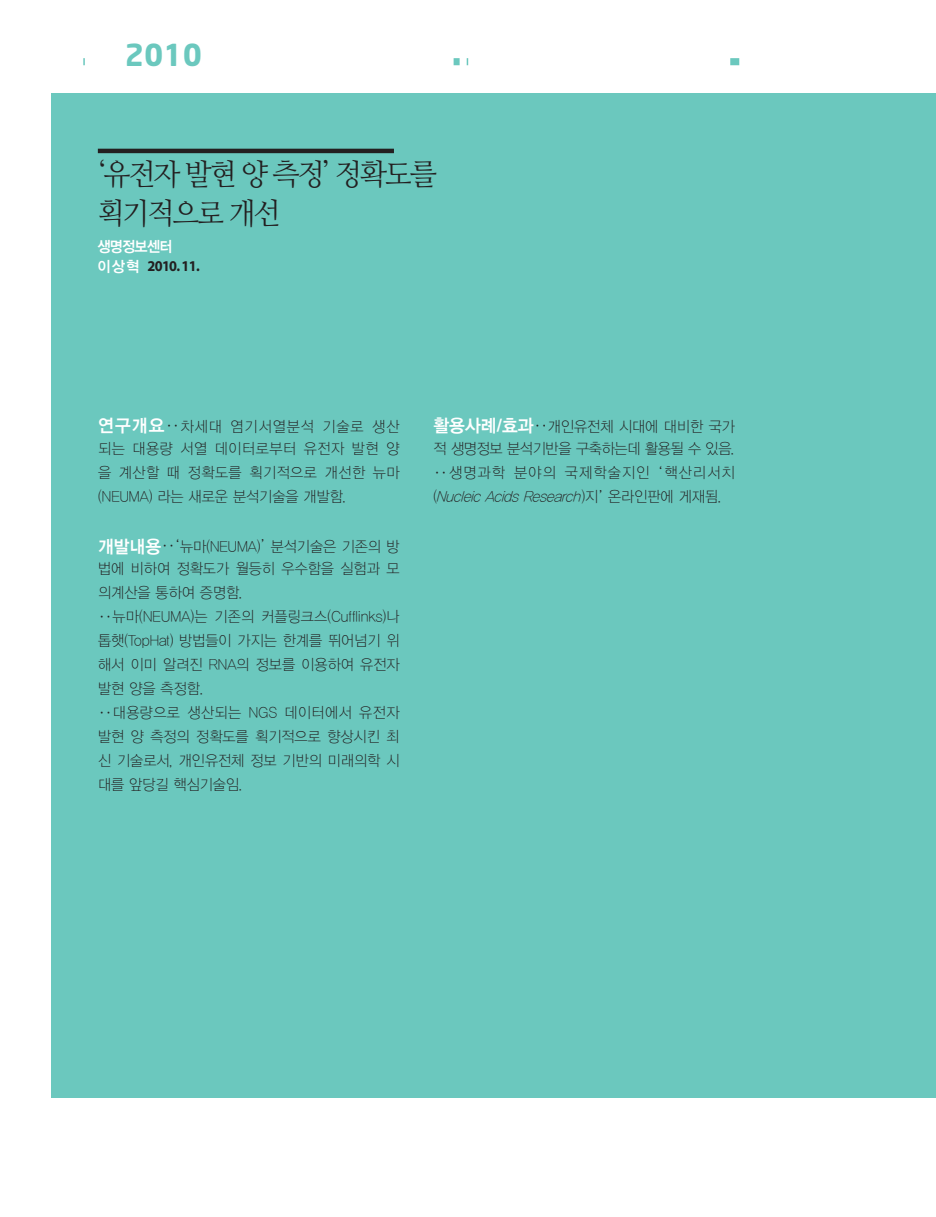
<style>
.page{position:relative;width:936px;height:1217px;background:#fff}
.page>*{position:absolute;margin:0;border:0;box-sizing:border-box;transform-origin:0 0}
.t1{font:30px/39px "Nanum Myeongjo OTF";letter-spacing:-.075em;color:#231f20;scale:.95 1}
.t2{font:700 30px "Neo Sans";color:#6bc8be}
.t3{font:15px/24px "YDIYGO310";color:#231f20;scale:.95 1}
.t4{font:15px/24px "YDIYGO310";letter-spacing:.085em;color:#231f20;scale:.95 1}
.t5{font:15px/22.5px "YDIYGO310";letter-spacing:-.02em;color:#231f20;scale:.95 1}
.t6{font:15px/22.5px "YDIYGO310";letter-spacing:.035em;color:#231f20;scale:.95 1}
.t7{font:700 15px "Myriad Pro";letter-spacing:-.05em;color:#231f20;scale:.95 1}
.t8{font:15px "YDIYGO340";letter-spacing:-.05em;color:#fff;scale:.95 1}
.s1{font-family:"YDIYGO340";font-weight:400;color:#fff}
.s2{font-family:"YDIYGO340";font-size:18px;color:#fff}
.s3{font-family:"Gulim"}
.s4{font-family:"Myriad Pro";font-weight:700;font-size:18px;color:#fff}
.s5{font-style:italic}
</style>
<div class="page">
<div style="left:51px;top:94px;width:884px;height:1003px;background:#6bc8be"></div>
<svg style="left:83px;top:58px;width:2px;height:7px"></svg>
<div style="left:453px;top:58px;width:6px;height:7px;background:#6bc8be"></div>
<svg style="left:466px;top:58px;width:2px;height:7px"></svg>
<div style="left:730px;top:58px;width:9px;height:7px;background:#6bc8be"></div>
<hr style="left:98px;top:149px;width:296px;height:4px;background:#231f20">
<h1 class="t2" style="left:125px;top:42px;width:79px">2010</h1>
<h1 class="t1" style="left:97px;top:153px;width:359px">‘유전자 발현 양 측정’ 정확도를 획기적으로 개선</h1>
<p class="t8" style="left:97px;top:238px;width:81px">생명정보센터</p>
<p class="t7" style="left:97px;top:256px;width:109px"><span class="s1">이상혁</span> 2010.11.</p>
<p class="t6" style="left:98px;top:415px;width:319px"><span class="s2">연구개요</span><span class="s3">‥</span>차세대 염기서열분석 기술로 생산 되는 대용량 서열 데이터로부터 유전자 발현 양</p>
<p class="t3" style="left:98px;top:460px;width:319px">을 계산할 때 정확도를 획기적으로 개선한 뉴마 (NEUMA) 라는 새로운 분석기술을 개발함.</p>
<p class="t3" style="left:98px;top:535px;width:319px;line-height:22.5px"><span class="s2">개발내용</span><span class="s3">‥‘</span>뉴마(NEUMA)<span class="s3">’</span> 분석기술은 기존의 방 법에 비하여 정확도가 월등히 우수함을 실험과 모</p>
<p class="t3" style="left:98px;top:580px;width:319px">의계산을 통하여 증명함.<br><span class="s3">‥</span>뉴마(NEUMA)는 기존의 커플링크스(Cufflinks)나 톱햇(TopHat) 방법들이 가지는 한계를 뛰어넘기 위 해서 이미 알려진 RNA의 정보를 이용하여 유전자 발현 양을 측정함.<br><span class="s3">‥</span>대용량으로 생산되는 NGS 데이터에서 유전자 발현 양 측정의 정확도를 획기적으로 향상시킨 최 신 기술로서, 개인유전체 정보 기반의 미래의학 시 대를 앞당길 핵심기술임.</p>
<p class="t5" style="left:433px;top:415px;width:319px"><span class="s2">활용사례</span><span class="s4">/</span><span class="s2">효과</span><span class="s3">‥</span>개인유전체 시대에 대비한 국가 적 생명정보 분석기반을 구축하는데 활용될 수 있음.</p>
<p class="t4" style="left:433px;top:460px;width:319px"><span class="s3">‥</span>생명과학 분야의 국제학술지인 <span class="s3">‘</span>핵산리서치 ( <span class="s5">Nucleic Acids Research</span>) 지 <span class="s3">’</span> 온 라 인 판 에 게 재 됨 .</p>
</div>
